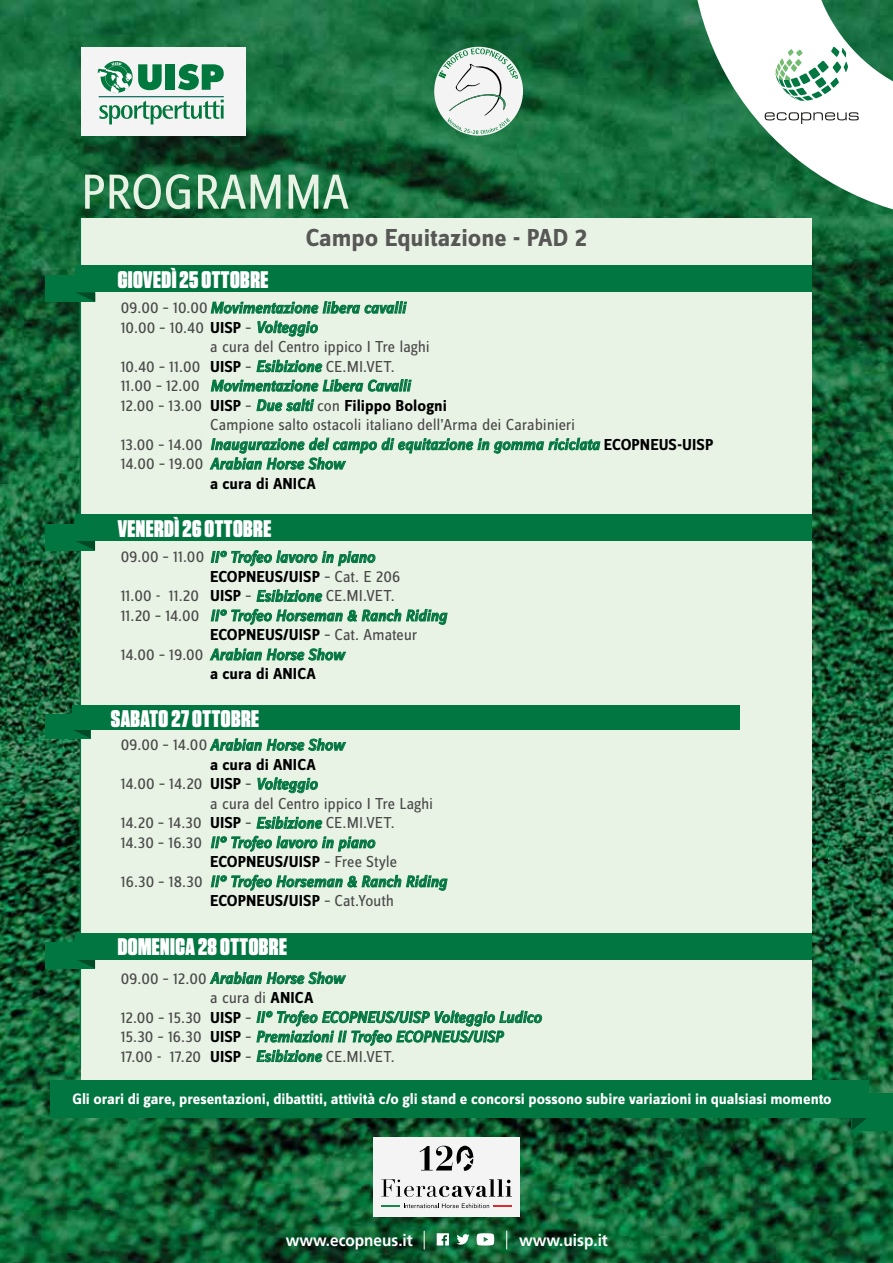
<style>
.page{position:relative;width:893px;height:1263px;background:#fff}
.page>*{position:absolute;margin:0;border:0;box-sizing:border-box;transform-origin:0 0}
.t1{font:51px "Zine Sans Dis";color:#e8f2e5}
.t2{font:700 25.5px "Zine Sans Dis";color:#575756}
.t3{font:900 24px "Tungsten";letter-spacing:.02em;color:#fff}
.t4{font:italic 500 16.5px "Zine Sans Dis";letter-spacing:-.005em;color:#027641}
.t5{font:16.5px "Zine Sans Dis";letter-spacing:-.005em;color:#4a4a49}
.t6{font:700 16.5px "Zine Sans Dis";letter-spacing:.005em;color:#000}
.t7{font:700 16.5px "Frutiger LT";color:#fff;scale:.93 1}
.t8{font:700 15.75px "Zine Sans Dis";letter-spacing:-.005em;color:#fff}
.s1{font-weight:400;font-style:normal;color:#4a4a49}
.s2{font-weight:700;color:#000}
.s3{font-weight:500;font-style:italic;color:#027641}
.s4{font-weight:400;color:#4a4a49}
.s5{font-weight:700;font-style:normal;color:#000}
</style>
<div class="page">
<img style="left:0;top:0;width:893px;height:1263px">
<div style="left:81px;top:218px;width:731px;height:880px;background:#e8f2e5"></div>
<svg style="left:211px;top:301px;width:196px;height:13px"></svg>
<svg style="left:258px;top:321px;width:60px;height:15px"></svg>
<svg style="left:257px;top:360px;width:65px;height:12px"></svg>
<svg style="left:211px;top:379px;width:200px;height:13px"></svg>
<svg style="left:257px;top:399px;width:57px;height:13px"></svg>
<svg style="left:210px;top:438px;width:390px;height:32px"></svg>
<hr style="left:80px;top:218px;width:1px;height:849px;background:#027641">
<svg style="left:691px;top:0;width:202px;height:221px"></svg>
<div style="left:81px;top:47px;width:164px;height:89px;background:#f5f4f4"></div>
<hr style="left:99px;top:96px;width:125px;height:1px;background:#026757">
<svg style="left:138px;top:64px;width:24px;height:26px"></svg>
<div style="left:166px;top:64px;width:9px;height:26px;background:#01783d"></div>
<svg style="left:178px;top:64px;width:46px;height:26px"></svg>
<svg style="left:99px;top:100px;width:125px;height:24px"></svg>
<hr style="left:221px;top:105px;width:3px;height:14px;background:#01783d">
<svg style="left:101px;top:61px;width:32px;height:32px"></svg>
<svg style="left:98px;top:62px;width:34px;height:31px"></svg>
<div style="left:46px;top:524px;width:49px;height:27px;background:#027641"></div>
<svg style="left:76px;top:541px;width:19px;height:9px"></svg>
<div style="left:75px;top:515px;width:737px;height:26px;background:#027641"></div>
<svg style="left:211px;top:550px;width:164px;height:16px"></svg>
<svg style="left:257px;top:590px;width:65px;height:12px"></svg>
<svg style="left:211px;top:609px;width:236px;height:16px"></svg>
<svg style="left:210px;top:648px;width:136px;height:12px"></svg>
<div style="left:46px;top:715px;width:45px;height:24px;background:#027641"></div>
<svg style="left:73px;top:730px;width:17px;height:8px"></svg>
<div style="left:72px;top:706px;width:667px;height:24px;background:#027641"></div>
<svg style="left:210px;top:738px;width:136px;height:13px"></svg>
<svg style="left:258px;top:777px;width:60px;height:16px"></svg>
<svg style="left:257px;top:816px;width:65px;height:13px"></svg>
<svg style="left:211px;top:836px;width:164px;height:16px"></svg>
<svg style="left:211px;top:875px;width:236px;height:16px"></svg>
<div style="left:46px;top:942px;width:49px;height:27px;background:#027641"></div>
<svg style="left:78px;top:960px;width:17px;height:8px"></svg>
<div style="left:75px;top:933px;width:737px;height:26px;background:#027641"></div>
<svg style="left:210px;top:972px;width:136px;height:12px"></svg>
<svg style="left:257px;top:1010px;width:285px;height:52px"></svg>
<div style="left:851px;top:1093px;width:42px;height:38px;background:#027641"></div>
<svg style="left:852px;top:1118px;width:15px;height:12px"></svg>
<div style="left:50px;top:1080px;width:818px;height:38px;background:#027641"></div>
<div style="left:373px;top:1137px;width:147px;height:79px;background:#f5f4f4"></div>
<svg style="left:381px;top:1179px;width:131px;height:18px"></svg>
<svg style="left:420px;top:1146px;width:53px;height:25px"></svg>
<svg style="left:381px;top:1203px;width:131px;height:5px"></svg>
<div style="left:434px;top:47px;width:89px;height:89px;background:#f5f4f4;border-radius:50%"></div>
<svg style="left:439px;top:48px;width:79px;height:86px"></svg>
<svg style="left:477px;top:1233px;width:17px;height:12px"></svg>
<svg style="left:437px;top:1233px;width:12px;height:12px"></svg>
<svg style="left:457px;top:1234px;width:12px;height:10px"></svg>
<svg style="left:424px;top:1231px;width:1px;height:18px"></svg>
<svg style="left:506px;top:1231px;width:1px;height:18px"></svg>
<div style="left:46px;top:275px;width:49px;height:27px;background:#027641"></div>
<div style="left:75px;top:266px;width:737px;height:26px;background:#027641"></div>
<svg style="left:76px;top:292px;width:19px;height:10px"></svg>
<h1 class="t1" style="left:81px;top:168px;width:270px">PROGRAMMA</h1>
<h3 class="t3" style="left:118px;top:266px;width:152px">GIOVEDÌ 25 OTTOBRE</h3>
<h2 class="t2" style="left:306px;top:225px;width:283px">Campo Equitazione - PAD 2</h2>
<p class="t4" style="left:121px;top:300px;width:286px"><span class="s1">09.00 – 10.00</span>Movimentazione libera cavalli</p>
<p class="t5" style="left:121px;top:319px;width:198px">10.00 – 10.40 <span class="s2">UISP</span> – <span class="s3">Volteggio</span></p>
<p class="t5" style="left:210px;top:339px;width:221px">a cura del Centro ippico I Tre laghi</p>
<p class="t5" style="left:121px;top:358px;width:276px">10.40 – 11.00 <span class="s2">UISP</span> – <span class="s3">Esibizione</span> CE.MI.VET.</p>
<p class="t4" style="left:121px;top:378px;width:291px"><span class="s1">11.00 – 12.00</span> Movimentazione Libera Cavalli</p>
<p class="t6" style="left:121px;top:397px;width:328px"><span class="s4">12.00 – 13.00</span> UISP <span class="s4">–</span> <span class="s3">Due salti</span> <span class="s4">con</span> Filippo Bologni</p>
<p class="t5" style="left:210px;top:417px;width:367px">Campione salto ostacoli italiano dell’Arma dei Carabinieri</p>
<p class="t4" style="left:121px;top:436px;width:594px"><span class="s1">13.00 – 14.00</span> Inaugurazione del campo di equitazione in gomma riciclata <span class="s5">ECOPNEUS-UISP</span></p>
<p class="t4" style="left:121px;top:456px;width:225px"><span class="s1">14.00 – 19.00</span> Arabian Horse Show</p>
<p class="t6" style="left:210px;top:475px;width:107px">a cura di ANICA</p>
<h3 class="t3" style="left:118px;top:515px;width:155px">VENERDÌ 26 OTTOBRE</h3>
<p class="t4" style="left:121px;top:549px;width:256px"><span class="s1">09.00 – 11.00</span> II° Trofeo lavoro in piano</p>
<p class="t6" style="left:210px;top:568px;width:192px">ECOPNEUS/UISP <span class="s4">– Cat. E 206</span></p>
<p class="t5" style="left:121px;top:588px;width:276px">11.00 - 11.20 <span class="s2">UISP</span> – <span class="s3">Esibizione</span> CE.MI.VET.</p>
<p class="t4" style="left:121px;top:607px;width:328px"><span class="s1">11.20 – 14.00</span> II° Trofeo Horseman &amp; Ranch Riding</p>
<p class="t6" style="left:210px;top:627px;width:209px">ECOPNEUS/UISP <span class="s4">– Cat. Amateur</span></p>
<p class="t4" style="left:121px;top:646px;width:225px"><span class="s1">14.00 – 19.00</span> Arabian Horse Show</p>
<p class="t6" style="left:210px;top:666px;width:107px">a cura di ANICA</p>
<h3 class="t3" style="left:111px;top:704px;width:150px">SABATO 27 OTTOBRE</h3>
<p class="t4" style="left:121px;top:737px;width:225px"><span class="s1">09.00 – 14.00</span> Arabian Horse Show</p>
<p class="t6" style="left:210px;top:756px;width:107px">a cura di ANICA</p>
<p class="t5" style="left:121px;top:776px;width:198px">14.00 – 14.20 <span class="s2">UISP</span> – <span class="s3">Volteggio</span></p>
<p class="t5" style="left:210px;top:795px;width:225px">a cura del Centro ippico I Tre Laghi</p>
<p class="t5" style="left:121px;top:815px;width:276px">14.20 – 14.30 <span class="s2">UISP</span> – <span class="s3">Esibizione</span> CE.MI.VET.</p>
<p class="t4" style="left:121px;top:834px;width:256px"><span class="s1">14.30 – 16.30</span> II° Trofeo lavoro in piano</p>
<p class="t6" style="left:210px;top:853px;width:189px">ECOPNEUS/UISP <span class="s4">– Free Style</span></p>
<p class="t4" style="left:121px;top:873px;width:328px"><span class="s1">16.30 – 18.30</span> II° Trofeo Horseman &amp; Ranch Riding</p>
<p class="t6" style="left:210px;top:892px;width:186px">ECOPNEUS/UISP <span class="s4">– Cat.Youth</span></p>
<h3 class="t3" style="left:118px;top:933px;width:171px">DOMENICA 28 OTTOBRE</h3>
<p class="t4" style="left:121px;top:970px;width:225px"><span class="s1">09.00 – 12.00</span> Arabian Horse Show</p>
<p class="t5" style="left:210px;top:990px;width:105px">a cura di <span class="s2">ANICA</span></p>
<p class="t4" style="left:121px;top:1009px;width:422px"><span class="s1">12.00 – 15.30</span> <span class="s5">UISP</span> <span class="s1">–</span> II° Trofeo ECOPNEUS/UISP Volteggio Ludico</p>
<p class="t4" style="left:121px;top:1028px;width:384px"><span class="s1">15.30 – 16.30</span> <span class="s5">UISP</span> <span class="s1">–</span> Premiazioni II Trofeo ECOPNEUS/UISP</p>
<p class="t5" style="left:121px;top:1048px;width:276px">17.00 - 17.20 <span class="s2">UISP</span> – <span class="s3">Esibizione</span> CE.MI.VET.</p>
<p class="t8" style="left:72px;top:1091px;width:761px">Gli orari di gare, presentazioni, dibattiti, attività c/o gli stand e concorsi possono subire variazioni in qualsiasi momento</p>
<p class="t7" style="left:286px;top:1230px;width:138px">www.ecopneus.it</p>
<p class="t7" style="left:519px;top:1231px;width:97px">www.uisp.it</p>
</div>
